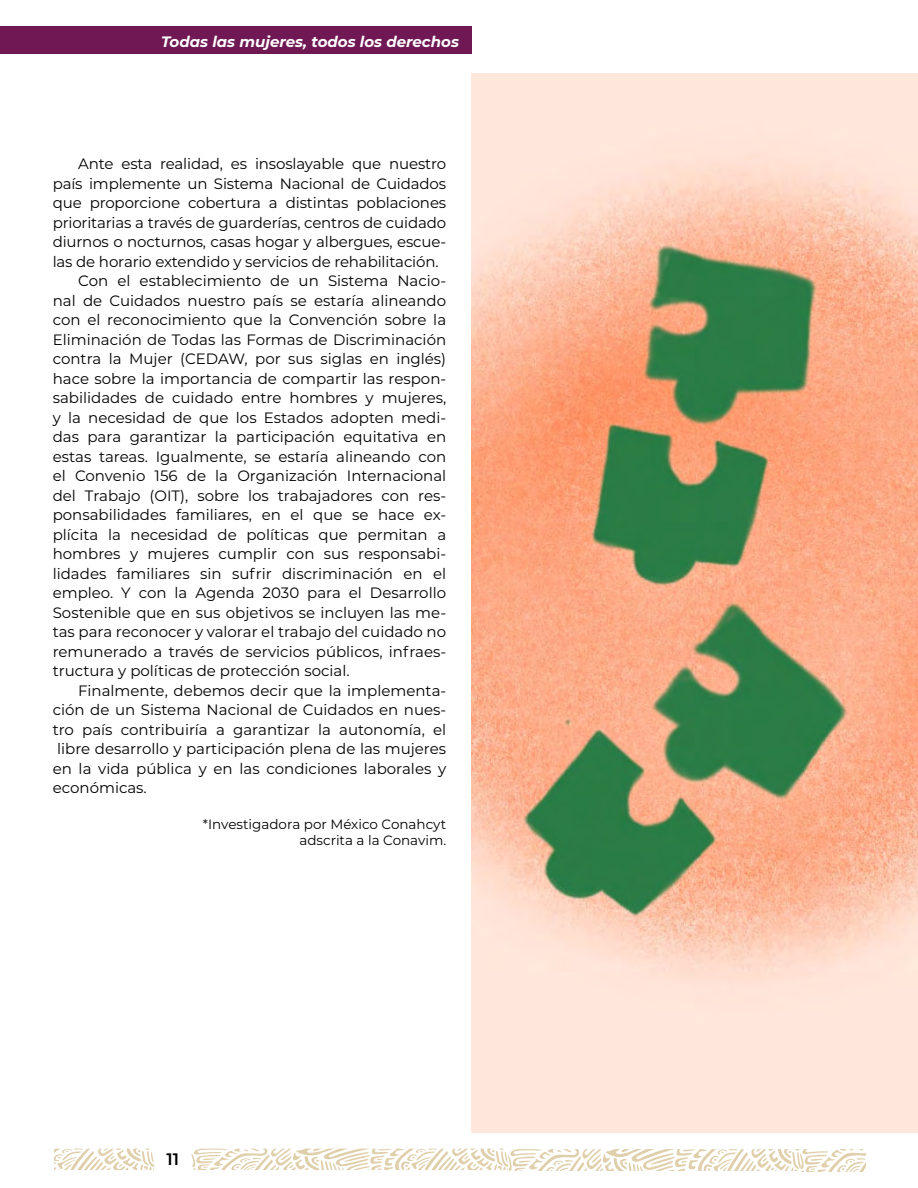
<style>
.page{position:relative;width:918px;height:1188px;background:#fff}
.page>*{position:absolute;margin:0;border:0;box-sizing:border-box;transform-origin:0 0}
.t1{font:600 16.5px "Montserrat";color:#000}
.t2{font:15px "Montserrat";color:#000}
.t3{font:italic 700 15px "Montserrat";color:#fff}
.t4{font:13.5px/16.2px "Montserrat";color:#000;text-align:right}
</style>
<div class="page">
<div style="left:0;top:27px;width:472px;height:27px;background:#6f1853"></div>
<img style="left:472px;top:74px;width:446px;height:1059px">
<svg style="left:54px;top:1149px;width:100px;height:21px"></svg>
<svg style="left:192px;top:1149px;width:673px;height:22px"></svg>
<p class="t3" style="left:161px;top:31px;width:299px">Todas las mujeres, todos los derechos</p>
<p class="t2" style="left:78px;top:154px;width:370px">Ante esta realidad, es insoslayable que nuestro</p>
<p class="t2" style="left:53px;top:173px;width:395px">país implemente un Sistema Nacional de Cuidados</p>
<p class="t2" style="left:53px;top:193px;width:395px">que proporcione cobertura a distintas poblaciones</p>
<p class="t2" style="left:53px;top:212px;width:395px">prioritarias a través de guarderías, centros de cuidado</p>
<p class="t2" style="left:53px;top:232px;width:395px">diurnos o nocturnos, casas hogar y albergues, escue-</p>
<p class="t2" style="left:53px;top:251px;width:387px">las de horario extendido y servicios de rehabilitación.</p>
<p class="t2" style="left:78px;top:271px;width:370px">Con el establecimiento de un Sistema Nacio-</p>
<p class="t2" style="left:53px;top:290px;width:395px">nal de Cuidados nuestro país se estaría alineando</p>
<p class="t2" style="left:53px;top:310px;width:395px">con el reconocimiento que la Convención sobre la</p>
<p class="t2" style="left:53px;top:329px;width:395px">Eliminación de Todas las Formas de Discriminación</p>
<p class="t2" style="left:53px;top:349px;width:395px">contra la Mujer (CEDAW, por sus siglas en inglés)</p>
<p class="t2" style="left:53px;top:368px;width:395px">hace sobre la importancia de compartir las respon-</p>
<p class="t2" style="left:53px;top:388px;width:395px">sabilidades de cuidado entre hombres y mujeres,</p>
<p class="t2" style="left:53px;top:407px;width:395px">y la necesidad de que los Estados adopten medi-</p>
<p class="t2" style="left:53px;top:427px;width:395px">das para garantizar la participación equitativa en</p>
<p class="t2" style="left:53px;top:446px;width:395px">estas tareas. Igualmente, se estaría alineando con</p>
<p class="t2" style="left:53px;top:466px;width:395px">el Convenio 156 de la Organización Internacional</p>
<p class="t2" style="left:53px;top:485px;width:395px">del Trabajo (OIT), sobre los trabajadores con res-</p>
<p class="t2" style="left:53px;top:505px;width:395px">ponsabilidades familiares, en el que se hace ex-</p>
<p class="t2" style="left:53px;top:524px;width:395px">plícita la necesidad de políticas que permitan a</p>
<p class="t2" style="left:53px;top:544px;width:395px">hombres y mujeres cumplir con sus responsabi-</p>
<p class="t2" style="left:53px;top:563px;width:395px">lidades familiares sin sufrir discriminación en el</p>
<p class="t2" style="left:53px;top:583px;width:395px">empleo. Y con la Agenda 2030 para el Desarrollo</p>
<p class="t2" style="left:53px;top:602px;width:395px">Sostenible que en sus objetivos se incluyen las me-</p>
<p class="t2" style="left:53px;top:622px;width:395px">tas para reconocer y valorar el trabajo del cuidado no</p>
<p class="t2" style="left:53px;top:641px;width:395px">remunerado a través de servicios públicos, infraes-</p>
<p class="t2" style="left:53px;top:661px;width:298px">tructura y políticas de protección social.</p>
<p class="t2" style="left:78px;top:680px;width:370px">Finalmente, debemos decir que la implementa-</p>
<p class="t2" style="left:53px;top:700px;width:395px">ción de un Sistema Nacional de Cuidados en nues-</p>
<p class="t2" style="left:53px;top:719px;width:395px">tro país contribuiría a garantizar la autonomía, el</p>
<p class="t2" style="left:57px;top:739px;width:390px">libre desarrollo y participación plena de las mujeres</p>
<p class="t2" style="left:53px;top:758px;width:395px">en la vida pública y en las condiciones laborales y</p>
<p class="t2" style="left:53px;top:778px;width:96px">económicas.</p>
<p class="t4" style="left:203px;top:816px;width:245px">*Investigadora por México Conahcyt adscrita a la Conavim.</p>
<p class="t1" style="left:166px;top:1147px;width:14px">11</p>
</div>
